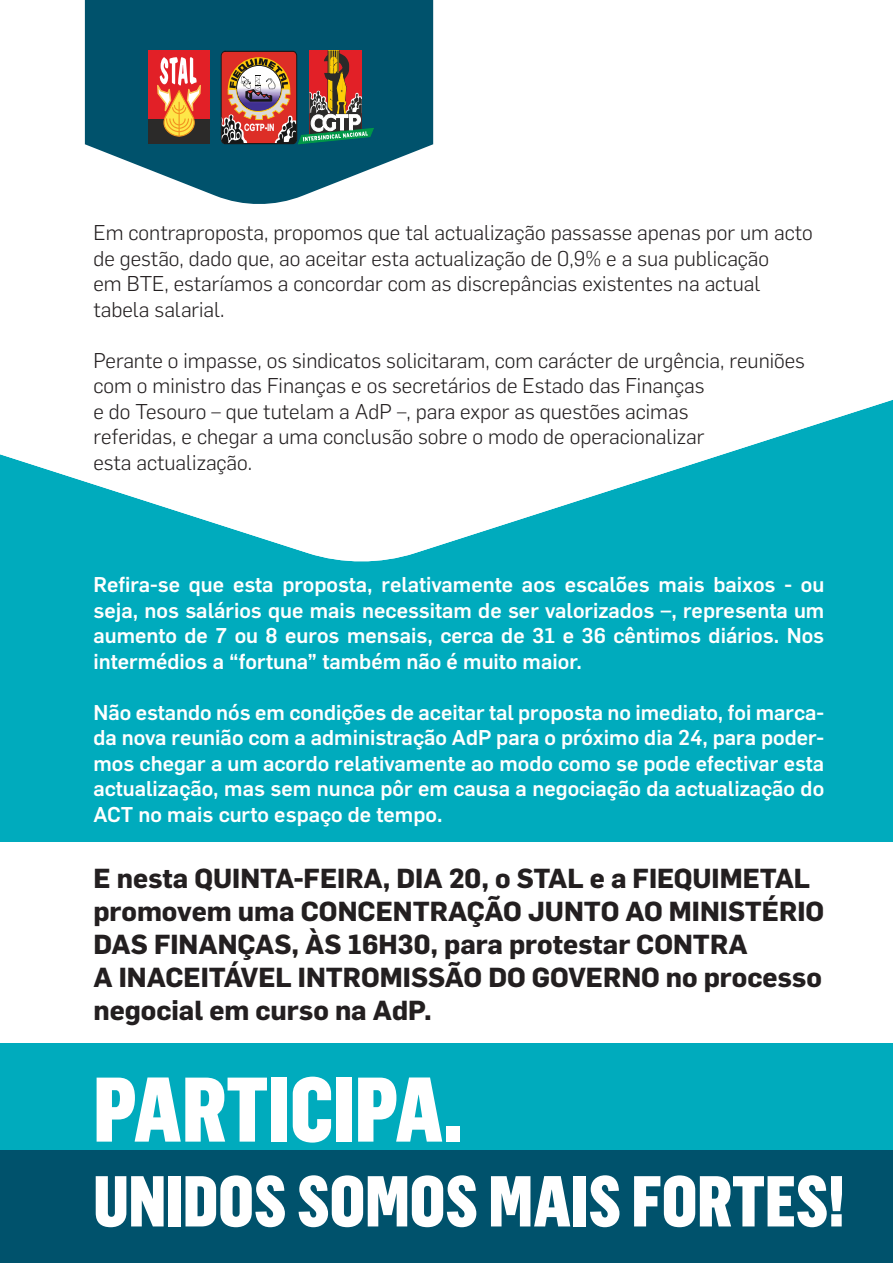
<style>
.page{position:relative;width:893px;height:1263px;background:#00abbd}
.page>*{position:absolute;margin:0;border:0;box-sizing:border-box;transform-origin:0 0}
.t1{font:900 89.85px "Flama Condensed";color:#fff}
.t2{font:900 70.5px "Flama Condensed";color:#fff}
.t3{font:700 27px/33px "Flama";color:#231f20}
.t4{font:500 21px/25.5px "Flama";color:#fff;text-align:justify}
.t5{font:300 21px/25.5px "Flama";color:#231f20}
</style>
<div class="page">
<svg style="left:0;top:0;width:893px;height:562px;background:#dbf3f5"></svg>
<svg style="left:85px;top:0;width:348px;height:207px;background:#3a798d"></svg>
<div style="left:0;top:1150px;width:893px;height:113px;background:#00526c"></div>
<div style="left:0;top:841px;width:893px;height:201px;background:#fff"></div>
<div style="left:148px;top:50px;width:62px;height:69px;background:#e22027"></div>
<div style="left:148px;top:119px;width:62px;height:25px;background:#2b2a29"></div>
<svg style="left:157px;top:57px;width:44px;height:80px"></svg>
<hr style="left:179px;top:102px;width:1px;height:35px;background:#f29320">
<svg style="left:221px;top:0;width:153px;height:144px;background:#5d5e5f"></svg>
<p class="t5" style="left:93px;top:219px;width:721px">Em contraproposta, propomos que tal actualização passasse apenas por um acto de gestão, dado que, ao aceitar esta actualização de 0,9% e a sua publicação<br>em BTE, estaríamos a concordar com as discrepâncias existentes na actual tabela salarial.</p>
<p class="t5" style="left:93px;top:346px;width:713px">Perante o impasse, os sindicatos solicitaram, com carácter de urgência, reuniões com o ministro das Finanças e os secretários de Estado das Finanças<br>e do Tesouro – que tutelam a AdP –, para expor as questões acimas<br>referidas, e chegar a uma conclusão sobre o modo de operacionalizar<br>esta actualização.</p>
<p class="t4" style="left:93px;top:570px;width:732px">Refira-se que esta proposta, relativamente aos escalões mais baixos - ou seja, nos salários que mais necessitam de ser valorizados –, representa um aumento de 7 ou 8 euros mensais, cerca de 31 e 36 cêntimos diários. Nos intermédios a “fortuna” também não é muito maior.</p>
<p class="t4" style="left:93px;top:698px;width:732px">Não estando nós em condições de aceitar tal proposta no imediato, foi marca&shy;da nova reunião com a administração AdP para o próximo dia 24, para poder&shy;mos chegar a um acordo relativamente ao modo como se pode efectivar esta actualização, mas sem nunca pôr em causa a negociação da actualização do ACT no mais curto espaço de tempo.</p>
<p class="t3" style="left:93px;top:859px;width:732px">E nesta QUINTA-FEIRA, DIA 20, o STAL e a FIEQUIMETAL promovem uma CONCENTRAÇÃO JUNTO AO MINISTÉRIO DAS FINANÇAS, ÀS 16H30, para protestar CONTRA<br>A INACEITÁVEL INTROMISSÃO DO GOVERNO no processo negocial em curso na AdP.</p>
<h1 class="t1" style="left:93px;top:1052px;width:371px">PARTICIPA.</h1>
<h2 class="t2" style="left:93px;top:1156px;width:753px">UNIDOS SOMOS MAIS FORTES!</h2>
</div>
